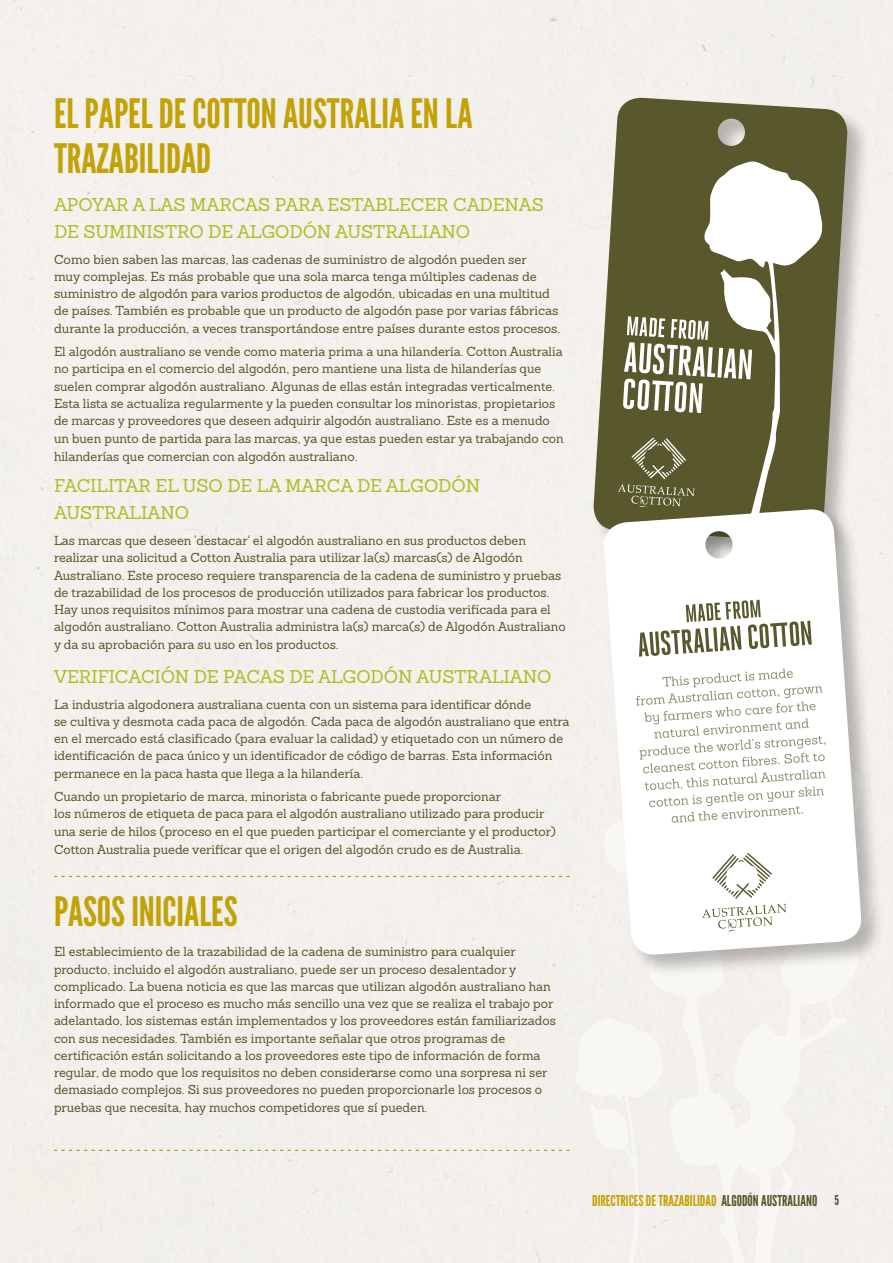
<style>
.page{position:relative;width:893px;height:1263px;background:#f4f0ec}
.page>*{position:absolute;margin:0;border:0;box-sizing:border-box;transform-origin:0 0}
.t1{font:40.5px/45px "League Gothic";color:#c2a204}
.t2{font:18px/27px "Sanchez";color:#afbc22}
.t3{font:15px "League Gothic";color:#c2a204}
.t4{font:12.75px/17.4px "Sanchez";color:#57562a}
.s1{color:#57562a}
.s2{font-size:13.5px;color:#57562a}
</style>
<div class="page">
<svg style="left:54px;top:876px;width:515px;height:1px"></svg>
<svg style="left:54px;top:1150px;width:515px;height:1px"></svg>
<div style="left:603px;top:508px;width:282px;height:470px;background:#000;opacity:.26"></div>
<svg style="left:593px;top:98px;width:270px;height:858px;background:#bebdad"></svg>
<h1 class="t1" style="left:54px;top:91px;width:420px">EL PAPEL DE COTTON AUSTRALIA EN LA<br>TRAZABILIDAD</h1>
<h2 class="t2" style="left:54px;top:191px;width:491px">APOYAR A LAS MARCAS PARA ESTABLECER CADENAS<br>DE SUMINISTRO DE ALGODÓN AUSTRALIANO</h2>
<p class="t4" style="left:54px;top:250px;width:508px">Como bien saben las marcas, las cadenas de suministro de algodón pueden ser<br>muy complejas. Es más probable que una sola marca tenga múltiples cadenas de suministro de algodón para varios productos de algodón, ubicadas en una multitud de países. También es probable que un producto de algodón pase por varias fábricas durante la producción, a veces transportándose entre países durante estos procesos.</p>
<p class="t4" style="left:54px;top:343px;width:511px">El algodón australiano se vende como materia prima a una hilandería. Cotton Australia no participa en el comercio del algodón, pero mantiene una lista de hilanderías que suelen comprar algodón australiano. Algunas de ellas están integradas verticalmente.<br>Esta lista se actualiza regularmente y la pueden consultar los minoristas, propietarios de marcas y proveedores que deseen adquirir algodón australiano. Este es a menudo un buen punto de partida para las marcas, ya que estas pueden estar ya trabajando con hilanderías que comercian con algodón australiano.</p>
<h2 class="t2" style="left:54px;top:472px;width:428px">FACILITAR EL USO DE LA MARCA DE ALGODÓN<br>AUSTRALIANO</h2>
<p class="t4" style="left:54px;top:532px;width:513px">Las marcas que deseen 'destacar' el algodón australiano en sus productos deben realizar una solicitud a Cotton Australia para utilizar la(s) marcas(s) de Algodón Australiano. Este proceso requiere transparencia de la cadena de suministro y pruebas de trazabilidad de los procesos de producción utilizados para fabricar los productos.<br>Hay unos requisitos mínimos para mostrar una cadena de custodia verificada para el algodón australiano. Cotton Australia administra la(s) marca(s) de Algodón Australiano y da su aprobación para su uso en los productos.</p>
<h2 class="t2" style="left:54px;top:663px;width:499px">VERIFICACIÓN DE PACAS DE ALGODÓN AUSTRALIANO</h2>
<p class="t4" style="left:54px;top:695px;width:517px">La industria algodonera australiana cuenta con un sistema para identificar dónde<br>se cultiva y desmota cada paca de algodón. Cada paca de algodón australiano que entra en el mercado está clasificado (para evaluar la calidad) y etiquetado con un número de identificación de paca único y un identificador de código de barras. Esta información permanece en la paca hasta que llega a la hilandería.</p>
<p class="t4" style="left:54px;top:788px;width:503px">Cuando un propietario de marca, minorista o fabricante puede proporcionar<br>los números de etiqueta de paca para el algodón australiano utilizado para producir una serie de hilos (proceso en el que pueden participar el comerciante y el productor)<br>Cotton Australia puede verificar que el origen del algodón crudo es de Australia.</p>
<h1 class="t1" style="left:54px;top:890px;width:185px">PASOS INICIALES</h1>
<p class="t4" style="left:54px;top:943px;width:503px">El establecimiento de la trazabilidad de la cadena de suministro para cualquier producto, incluido el algodón australiano, puede ser un proceso desalentador y complicado. La buena noticia es que las marcas que utilizan algodón australiano han informado que el proceso es mucho más sencillo una vez que se realiza el trabajo por adelantado, los sistemas están implementados y los proveedores están familiarizados con sus necesidades. También es importante señalar que otros programas de certificación están solicitando a los proveedores este tipo de información de forma regular, de modo que los requisitos no deben considerarse como una sorpresa ni ser demasiado complejos. Si sus proveedores no pueden proporcionarle los procesos o pruebas que necesita, hay muchos competidores que sí pueden.</p>
<p class="t3" style="left:592px;top:1192px;width:248px">DIRECTRICES DE TRAZABILIDAD <span class="s1">ALGODÓN AUSTRALIANO</span> <span class="s2">5</span></p>
</div>
